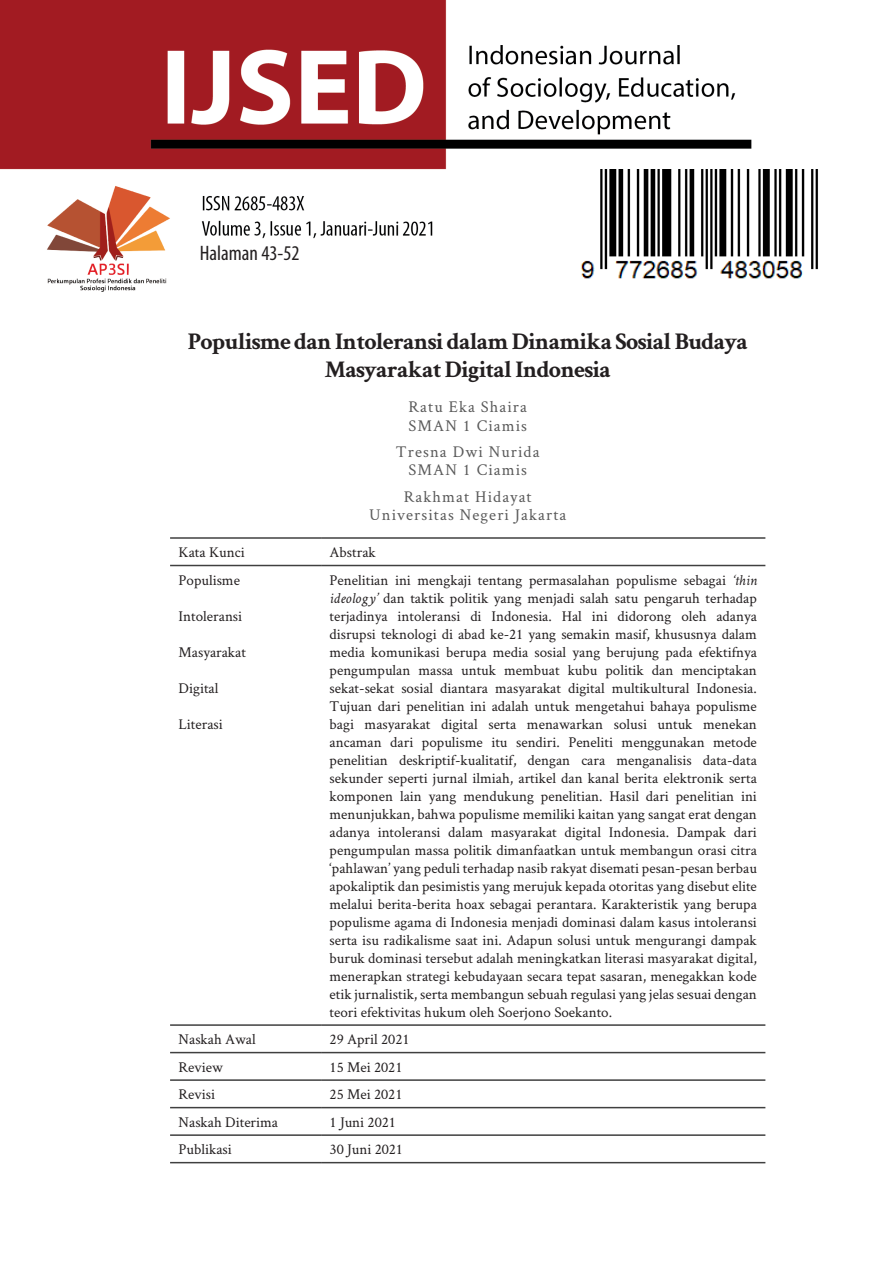
<style>
.page{position:relative;width:893px;height:1263px;background:#fff}
.page>*{position:absolute;margin:0;border:0;box-sizing:border-box;transform-origin:0 0}
.t1{font:700 24px/28.8px "Crimson Text";letter-spacing:-.03em;color:#231f20;text-align:center}
.t2{font:condensed 21px "Myriad Pro";color:#231f20}
.Subtitle{font:16.5px/18.1px "Crimson Text";letter-spacing:.07em;color:#5a5a5a;text-align:center}
.Abstrak{font:15px/18px "Crimson Text";color:#231f20;text-align:justify}
.s1{font-style:italic}
</style>
<div class="page">
<img style="left:0;top:0;width:752px;height:292px">
<hr style="left:170px;top:565px;width:151px;height:1px;background:#404040">
<hr style="left:321px;top:565px;width:444px;height:1px;background:#404040">
<hr style="left:170px;top:1024px;width:151px;height:2px;background:#404040">
<hr style="left:321px;top:1024px;width:444px;height:2px;background:#404040">
<hr style="left:170px;top:1052px;width:151px;height:1px;background:#404040">
<hr style="left:321px;top:1052px;width:444px;height:1px;background:#404040">
<hr style="left:170px;top:1079px;width:151px;height:2px;background:#404040">
<hr style="left:321px;top:1079px;width:444px;height:2px;background:#404040">
<hr style="left:170px;top:1107px;width:151px;height:1px;background:#404040">
<hr style="left:321px;top:1107px;width:444px;height:1px;background:#404040">
<hr style="left:170px;top:1134px;width:151px;height:2px;background:#404040">
<hr style="left:321px;top:1134px;width:444px;height:2px;background:#404040">
<hr style="left:170px;top:537px;width:151px;height:2px;background:#404040">
<hr style="left:321px;top:537px;width:444px;height:2px;background:#404040">
<hr style="left:170px;top:1162px;width:151px;height:1px;background:#404040">
<hr style="left:321px;top:1162px;width:444px;height:1px;background:#404040">
<img style="left:575px;top:169px;width:243px;height:114px">
<p class="t2" style="left:200px;top:241px;width:101px">Halaman 43-52</p>
<p class="t1" style="left:188px;top:326px;width:562px">Populisme dan Intoleransi dalam Dinamika Sosial Budaya<br>Masyarakat Digital Indonesia</p>
<p class="Subtitle" style="left:408px;top:397px;width:120px;text-align:left">Ratu Eka Shaira<br>SMAN 1 Ciamis</p>
<p class="Subtitle" style="left:396px;top:442px;width:145px">Tresna Dwi Nurida<br>SMAN 1 Ciamis</p>
<p class="Subtitle" style="left:369px;top:487px;width:199px">Rakhmat Hidayat<br>Universitas Negeri Jakarta</p>
<p class="Abstrak" style="left:179px;top:543px;width:68px">Kata Kunci</p>
<p class="Abstrak" style="left:330px;top:543px;width:48px">Abstrak</p>
<p class="Abstrak" style="left:179px;top:570px;width:63px">Populisme</p>
<p class="Abstrak" style="left:179px;top:606px;width:65px">Intoleransi</p>
<p class="Abstrak" style="left:179px;top:642px;width:69px">Masyarakat</p>
<p class="Abstrak" style="left:179px;top:678px;width:41px">Digital</p>
<p class="Abstrak" style="left:179px;top:714px;width:46px">Literasi</p>
<p class="Abstrak" style="left:330px;top:570px;width:429px">Penelitian ini mengkaji tentang permasalahan populisme sebagai <span class="s1">‘thin ideology’</span> dan taktik politik yang menjadi salah satu pengaruh terhadap terjadinya intoleransi di Indonesia. Hal ini didorong oleh adanya disrupsi teknologi di abad ke-21 yang semakin masif, khususnya dalam media komunikasi berupa media sosial yang berujung pada efektifnya pengumpulan massa untuk membuat kubu politik dan menciptakan sekat-sekat sosial diantara masyarakat digital multikultural Indonesia.<br>Tujuan dari penelitian ini adalah untuk mengetahui bahaya populisme bagi masyarakat digital serta menawarkan solusi untuk menekan ancaman dari populisme itu sendiri. Peneliti menggunakan metode penelitian deskriptif-kualitatif, dengan cara menganalisis data-data sekunder seperti jurnal ilmiah, artikel dan kanal berita elektronik serta komponen lain yang mendukung penelitian. Hasil dari penelitian ini menunjukkan, bahwa populisme memiliki kaitan yang sangat erat dengan adanya intoleransi dalam masyarakat digital Indonesia. Dampak dari pengumpulan massa politik dimanfaatkan untuk membangun orasi citra ‘pahlawan’ yang peduli terhadap nasib rakyat disemati pesan-pesan berbau apokaliptik dan pesimistis yang merujuk kepada otoritas yang disebut elite melalui berita-berita hoax sebagai perantara. Karakteristik yang berupa populisme agama di Indonesia menjadi dominasi dalam kasus intoleransi serta isu radikalisme saat ini. Adapun solusi untuk mengurangi dampak buruk dominasi tersebut adalah meningkatkan literasi masyarakat digital, menerapkan strategi kebudayaan secara tepat sasaran, menegakkan kode etik jurnalistik, serta membangun sebuah regulasi yang jelas sesuai dengan teori efektivitas hukum oleh Soerjono Soekanto.</p>
<p class="Abstrak" style="left:179px;top:1030px;width:79px">Naskah Awal</p>
<p class="Abstrak" style="left:330px;top:1030px;width:81px">29 April 2021</p>
<p class="Abstrak" style="left:179px;top:1057px;width:46px">Review</p>
<p class="Abstrak" style="left:330px;top:1057px;width:74px">15 Mei 2021</p>
<p class="Abstrak" style="left:179px;top:1085px;width:38px">Revisi</p>
<p class="Abstrak" style="left:330px;top:1085px;width:74px">25 Mei 2021</p>
<p class="Abstrak" style="left:179px;top:1112px;width:101px">Naskah Diterima</p>
<p class="Abstrak" style="left:330px;top:1112px;width:68px">1 Juni 2021</p>
<p class="Abstrak" style="left:179px;top:1140px;width:55px">Publikasi</p>
<p class="Abstrak" style="left:330px;top:1140px;width:75px">30 Juni 2021</p>
</div>
